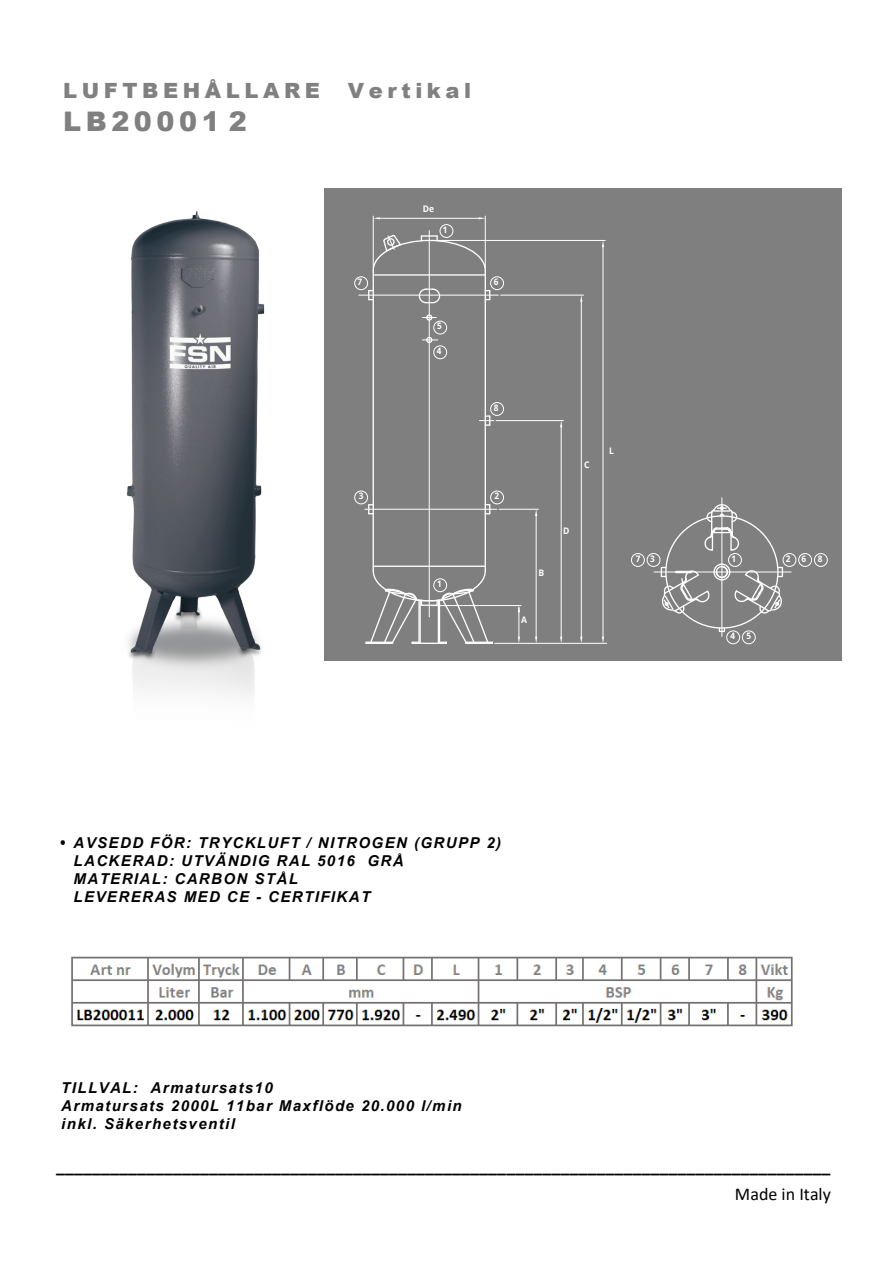
<style>
.page{position:relative;width:893px;height:1263px;background:#fff}
.page>*{position:absolute;margin:0;border:0;box-sizing:border-box;transform-origin:0 0}
.t1{font:900 27px "Arial";letter-spacing:.17em;color:#808080}
.t2{font:900 21px "Arial";letter-spacing:.22em;color:#808080}
.t3{font:700 18px "Calibri";color:#000}
.t4{font:18px "Calibri";color:#000}
.t5{font:italic 700 15px/18px "Arial";letter-spacing:.095em;color:#000}
.t6{font:700 9px "Noto Sans";color:#fff;scale:.95 1}
.s1{font-family:"Noto Sans"}
</style>
<div class="page">
<div style="left:325px;top:188px;width:516px;height:472px;background:#7f7f7f"></div>
<hr style="left:429px;top:230px;width:1px;height:387px;background:#fff">
<hr style="left:380px;top:218px;width:99px;height:1px;background:#fff">
<hr style="left:373px;top:216px;width:1px;height:52px;background:#fff">
<svg style="left:373px;top:217px;width:7px;height:2px"></svg>
<hr style="left:485px;top:216px;width:1px;height:52px;background:#fff">
<svg style="left:479px;top:217px;width:6px;height:2px"></svg>
<hr style="left:365px;top:509px;width:132px;height:1px;background:#fff">
<hr style="left:359px;top:295px;width:139px;height:1px;background:#fff">
<hr style="left:495px;top:643px;width:112px;height:1px;background:#fff">
<hr style="left:431px;top:605px;width:90px;height:1px;background:#fff">
<hr style="left:519px;top:607px;width:1px;height:30px;background:#fff">
<svg style="left:518px;top:637px;width:2px;height:6px"></svg>
<hr style="left:499px;top:509px;width:39px;height:1px;background:#fff">
<hr style="left:536px;top:516px;width:1px;height:121px;background:#fff">
<svg style="left:535px;top:637px;width:2px;height:6px"></svg>
<svg style="left:535px;top:509px;width:2px;height:7px"></svg>
<hr style="left:501px;top:295px;width:83px;height:1px;background:#fff">
<hr style="left:581px;top:302px;width:1px;height:335px;background:#fff">
<svg style="left:580px;top:637px;width:2px;height:6px"></svg>
<svg style="left:580px;top:295px;width:2px;height:7px"></svg>
<hr style="left:431px;top:240px;width:174px;height:1px;background:#fff">
<hr style="left:603px;top:247px;width:1px;height:390px;background:#fff">
<svg style="left:602px;top:637px;width:2px;height:6px"></svg>
<svg style="left:602px;top:241px;width:2px;height:6px"></svg>
<hr style="left:496px;top:420px;width:67px;height:1px;background:#fff">
<hr style="left:561px;top:427px;width:1px;height:210px;background:#fff">
<svg style="left:560px;top:421px;width:2px;height:6px"></svg>
<svg style="left:560px;top:637px;width:2px;height:6px"></svg>
<hr style="left:373px;top:270px;width:1px;height:301px;background:#fff">
<hr style="left:485px;top:270px;width:1px;height:301px;background:#fff">
<hr style="left:373px;top:274px;width:112px;height:2px;background:#fff">
<svg style="left:418px;top:288px;width:23px;height:16px"></svg>
<div style="left:426px;top:314px;width:6px;height:7px;border:1px solid #fff;border-radius:50%"></div>
<hr style="left:373px;top:566px;width:112px;height:1px;background:#fff">
<svg style="left:368px;top:504px;width:5px;height:10px"></svg>
<svg style="left:486px;top:504px;width:4px;height:10px"></svg>
<svg style="left:365px;top:569px;width:128px;height:75px;background:#909090"></svg>
<svg style="left:422px;top:337px;width:16px;height:6px"></svg>
<svg style="left:486px;top:290px;width:4px;height:10px"></svg>
<svg style="left:368px;top:290px;width:5px;height:10px"></svg>
<svg style="left:479px;top:415px;width:15px;height:11px"></svg>
<svg style="left:372px;top:234px;width:115px;height:38px;background:#8c8c8c"></svg>
<div style="left:434px;top:579px;width:13px;height:13px;border:1px solid #fff;border-radius:50%"></div>
<div style="left:434px;top:346px;width:13px;height:13px;border:1px solid #fff;border-radius:50%"></div>
<div style="left:434px;top:321px;width:13px;height:13px;border:1px solid #fff;border-radius:50%"></div>
<div style="left:440px;top:224px;width:13px;height:14px;border:1px solid #fff;border-radius:50%"></div>
<div style="left:354px;top:491px;width:14px;height:13px;border:1px solid #fff;border-radius:50%"></div>
<div style="left:354px;top:277px;width:14px;height:13px;border:1px solid #fff;border-radius:50%"></div>
<div style="left:490px;top:491px;width:14px;height:13px;border:1px solid #fff;border-radius:50%"></div>
<div style="left:490px;top:277px;width:14px;height:13px;border:1px solid #fff;border-radius:50%"></div>
<div style="left:490px;top:402px;width:14px;height:14px;border:1px solid #fff;border-radius:50%"></div>
<hr style="left:654px;top:572px;width:137px;height:1px;background:#fff">
<hr style="left:722px;top:498px;width:1px;height:138px;background:#fff">
<svg style="left:704px;top:503px;width:34px;height:48px;background:#a0a0a0"></svg>
<svg style="left:719px;top:628px;width:6px;height:4px"></svg>
<svg style="left:734px;top:567px;width:49px;height:46px;background:#999"></svg>
<div style="left:713px;top:563px;width:17px;height:17px;border:1px solid #fff;border-radius:50%"></div>
<svg style="left:661px;top:565px;width:67px;height:49px;background:#989898"></svg>
<div style="left:647px;top:553px;width:13px;height:14px;border:1px solid #fff;border-radius:50%"></div>
<div style="left:742px;top:631px;width:13px;height:13px;border:1px solid #fff;border-radius:50%"></div>
<div style="left:798px;top:553px;width:14px;height:14px;border:1px solid #fff;border-radius:50%"></div>
<div style="left:814px;top:553px;width:13px;height:14px;border:1px solid #fff;border-radius:50%"></div>
<div style="left:631px;top:553px;width:14px;height:14px;border:1px solid #fff;border-radius:50%"></div>
<div style="left:726px;top:631px;width:14px;height:13px;border:1px solid #fff;border-radius:50%"></div>
<div style="left:783px;top:553px;width:13px;height:14px;border:1px solid #fff;border-radius:50%"></div>
<div style="left:728px;top:553px;width:14px;height:14px;border:1px solid #fff;border-radius:50%"></div>
<img style="left:127px;top:211px;width:138px;height:485px">
<img style="left:71px;top:956px;width:722px;height:71px">
<p class="t2" style="left:63px;top:75px;width:258px">LUFTBEHÅLLARE</p>
<p class="t2" style="left:348px;top:75px;width:125px">Vertikal</p>
<p class="t1" style="left:63px;top:101px;width:185px">LB20001 2</p>
<p class="t6" style="left:358px;top:275px;width:6px">7</p>
<p class="t6" style="left:359px;top:489px;width:6px">3</p>
<p class="t6" style="left:423px;top:202px;width:13px">De</p>
<p class="t6" style="left:443px;top:223px;width:6px">1</p>
<p class="t6" style="left:437px;top:320px;width:6px">5</p>
<p class="t6" style="left:437px;top:344px;width:6px">4</p>
<p class="t6" style="left:437px;top:577px;width:6px">1</p>
<p class="t6" style="left:494px;top:275px;width:6px">6</p>
<p class="t6" style="left:494px;top:401px;width:6px">8</p>
<p class="t6" style="left:494px;top:489px;width:6px">2</p>
<p class="t6" style="left:584px;top:458px;width:7px">C</p>
<p class="t6" style="left:609px;top:444px;width:7px">L</p>
<p class="t6" style="left:539px;top:566px;width:8px">B</p>
<p class="t6" style="left:521px;top:613px;width:8px">A</p>
<p class="t6" style="left:563px;top:524px;width:8px">D</p>
<p class="t6" style="left:650px;top:552px;width:6px">3</p>
<p class="t6" style="left:731px;top:552px;width:6px">1</p>
<p class="t6" style="left:786px;top:552px;width:6px">2</p>
<p class="t6" style="left:636px;top:552px;width:6px">7</p>
<p class="t6" style="left:802px;top:552px;width:6px">6</p>
<p class="t6" style="left:818px;top:552px;width:6px">8</p>
<p class="t6" style="left:730px;top:629px;width:6px">4</p>
<p class="t6" style="left:746px;top:629px;width:6px">5</p>
<p class="t5" style="left:74px;top:834px;width:429px;text-indent:-14px"><span class="s1">•</span> AVSEDD FÖR: TRYCKLUFT / NITROGEN (GRUPP 2)<br>LACKERAD: UTVÄNDIG RAL 5016 GRÅ<br>MATERIAL: CARBON STÅL<br>LEVERERAS MED CE - CERTIFIKAT</p>
<p class="t5" style="left:61px;top:1079px;width:402px">TILLVAL: Armatursats10<br>Armatursats 2000L 11bar Maxflöde 20.000 l/min inkl. Säkerhetsventil</p>
<p class="t3" style="left:56px;top:1154px;width:776px">______________________________________________________________________________________</p>
<p class="t4" style="left:735px;top:1181px;width:98px">Made in Italy</p>
</div>
